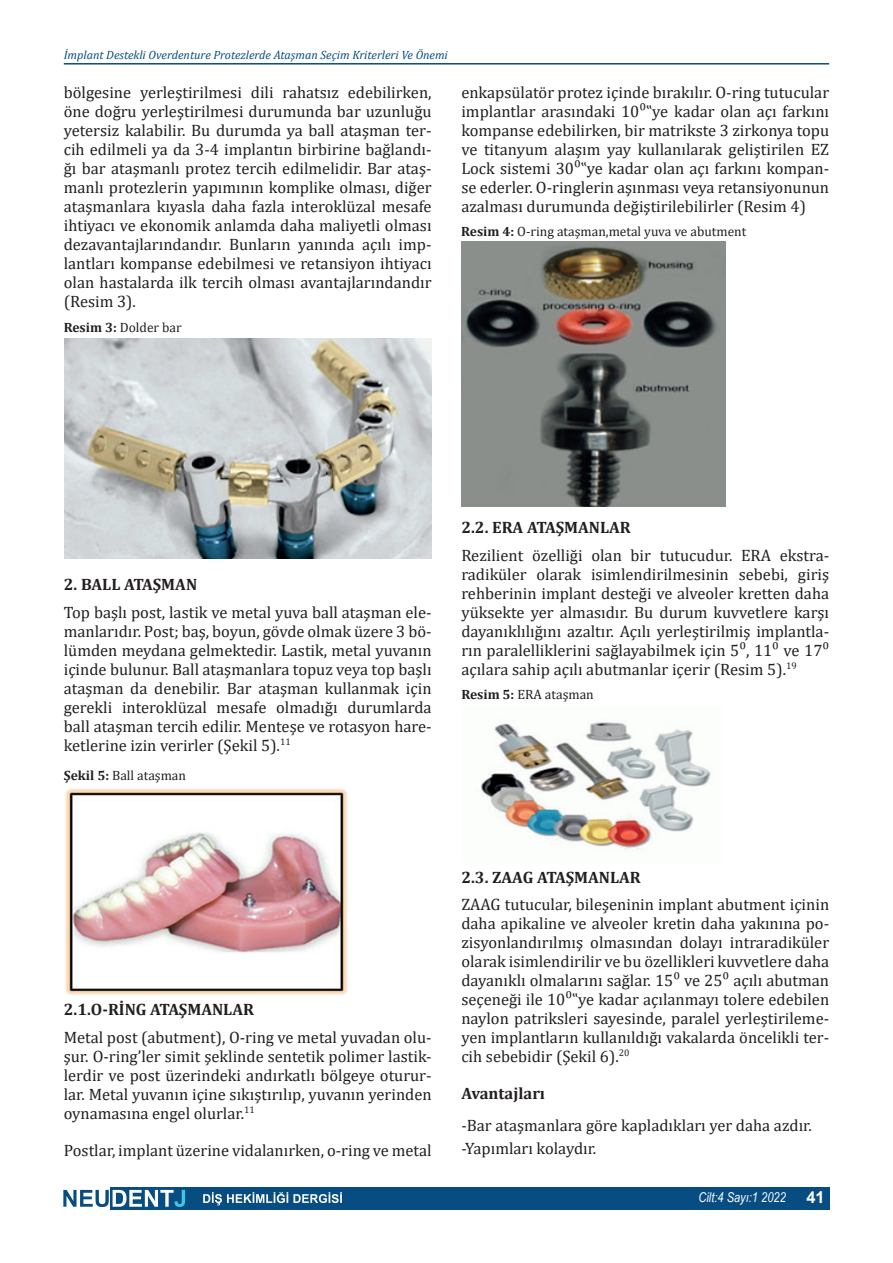
<style>
.page{position:relative;width:893px;height:1263px;background:#fff}
.page>*{position:absolute;margin:0;border:0;box-sizing:border-box;transform-origin:0 0}
.t1{font:16.5px/18.9px "Cambria";color:#231f20;text-align:justify}
.t2{font:700 16.5px "Cambria";color:#231f20}
.t3{font:13.5px "Cambria";color:#231f20}
.t4{font:italic 13.5px "Arial Narrow";color:#fff}
.t5{font:italic 12px "Cambria";color:#074d81}
.s1{font-weight:700}
.s2{font-family:"Arial";font-weight:700;font-style:normal;font-size:16.5px}
</style>
<div class="page">
<div style="left:110px;top:1187px;width:719px;height:22px;background:#074d81"></div>
<svg style="left:63px;top:1190px;width:122px;height:17px"></svg>
<svg style="left:203px;top:1192px;width:139px;height:13px"></svg>
<hr style="left:64px;top:63px;width:765px;height:2px;background:#074d81">
<img style="left:64px;top:338px;width:368px;height:220px">
<img style="left:65px;top:788px;width:283px;height:207px">
<img style="left:462px;top:242px;width:264px;height:264px">
<img style="left:481px;top:720px;width:230px;height:130px">
<p class="t5" style="left:64px;top:46px;width:386px">İmplant Destekli Overdenture Protezlerde Ataşman Seçim Kriterleri Ve Önemi</p>
<p class="t1" style="left:64px;top:83px;width:369px">bölgesine yerleştirilmesi dili rahatsız edebilirken, öne doğru yerleştirilmesi durumunda bar uzunluğu yetersiz kalabilir. Bu durumda ya ball ataşman ter&shy;cih edilmeli ya da 3-4 implantın birbirine bağlandı&shy;ğı bar ataşmanlı protez tercih edilmelidir. Bar ataş&shy;manlı protezlerin yapımının komplike olması, diğer ataşmanlara kıyasla daha fazla interoklüzal mesafe ihtiyacı ve ekonomik anlamda daha maliyetli olması dezavantajlarındandır. Bunların yanında açılı imp&shy;lantları kompanse edebilmesi ve retansiyon ihtiyacı olan hastalarda ilk tercih olması avantajlarındandır (Resim 3).</p>
<p class="t3" style="left:64px;top:320px;width:119px"><span class="s1">Resim 3:</span> Dolder bar</p>
<p class="t1" style="left:461px;top:83px;width:369px">enkapsülatör protez içinde bırakılır. O-ring tutucular implantlar arasındaki 10⁰‟ye kadar olan açı farkını kompanse edebilirken, bir matrikste 3 zirkonya topu ve titanyum alaşım yay kullanılarak geliştirilen EZ Lock sistemi 30⁰‟ye kadar olan açı farkını kompan&shy;se ederler. O-ringlerin aşınması veya retansiyonunun azalması durumunda değiştirilebilirler (Resim 4)</p>
<p class="t3" style="left:461px;top:223px;width:287px"><span class="s1">Resim 4:</span> O-ring ataşman,metal yuva ve abutment</p>
<p class="t2" style="left:64px;top:573px;width:135px">2. BALL ATAŞMAN</p>
<p class="t1" style="left:64px;top:603px;width:369px">Top başlı post, lastik ve metal yuva ball ataşman ele&shy;manlarıdır. Post; baş, boyun, gövde olmak üzere 3 bö&shy;lümden meydana gelmektedir. Lastik, metal yuvanın içinde bulunur. Ball ataşmanlara topuz veya top başlı ataşman da denebilir. Bar ataşman kullanmak için gerekli interoklüzal mesafe olmadığı durumlarda ball ataşman tercih edilir. Menteşe ve rotasyon hare&shy;ketlerine izin verirler (Şekil 5).<sup>11</sup></p>
<p class="t3" style="left:64px;top:767px;width:124px"><span class="s1">Şekil 5:</span> Ball ataşman</p>
<p class="t2" style="left:461px;top:516px;width:171px">2.2. ERA ATAŞMANLAR</p>
<p class="t1" style="left:461px;top:546px;width:369px">Rezilient özelliği olan bir tutucudur. ERA ekstra&shy;radiküler olarak isimlendirilmesinin sebebi, giriş rehberinin implant desteği ve alveoler kretten daha yüksekte yer almasıdır. Bu durum kuvvetlere karşı dayanıklılığını azaltır. Açılı yerleştirilmiş implantla&shy;rın paralelliklerini sağlayabilmek için 5⁰, 11⁰ ve 17⁰ açılara sahip açılı abutmanlar içerir (Resim 5).<sup>19</sup></p>
<p class="t3" style="left:461px;top:687px;width:134px"><span class="s1">Resim 5:</span> ERA ataşman</p>
<p class="t2" style="left:64px;top:998px;width:192px">2.1.O-RİNG ATAŞMANLAR</p>
<p class="t1" style="left:64px;top:1028px;width:369px">Metal post (abutment), O-ring ve metal yuvadan olu&shy;şur. O-ring’ler simit şeklinde sentetik polimer lastik&shy;lerdir ve post üzerindeki andırkatlı bölgeye oturur&shy;lar. Metal yuvanın içine sıkıştırılıp, yuvanın yerinden oynamasına engel olurlar.<sup>11</sup></p>
<p class="t1" style="left:64px;top:1140px;width:369px">Postlar, implant üzerine vidalanırken, o-ring ve metal</p>
<p class="t2" style="left:461px;top:865px;width:181px">2.3. ZAAG ATAŞMANLAR</p>
<p class="t1" style="left:461px;top:895px;width:369px">ZAAG tutucular, bileşeninin implant abutment içinin daha apikaline ve alveoler kretin daha yakınına po&shy;zisyonlandırılmış olmasından dolayı intraradiküler olarak isimlendirilir ve bu özellikleri kuvvetlere daha dayanıklı olmalarını sağlar. 15⁰ ve 25⁰ açılı abutman seçeneği ile 10⁰‟ye kadar açılanmayı tolere edebilen naylon patriksleri sayesinde, paralel yerleştirileme&shy;yen implantların kullanıldığı vakalarda öncelikli ter&shy;cih sebebidir (Şekil 6).<sup>20</sup></p>
<p class="t2" style="left:461px;top:1081px;width:85px">Avantajları</p>
<p class="t1" style="left:461px;top:1113px;width:352px;line-height:23.2px">-Bar ataşmanlara göre kapladıkları yer daha azdır. -Yapımları kolaydır.</p>
<p class="t4" style="left:698px;top:1188px;width:128px">Cilt:4 Sayı:1 2022 <span class="s2">41</span></p>
</div>
